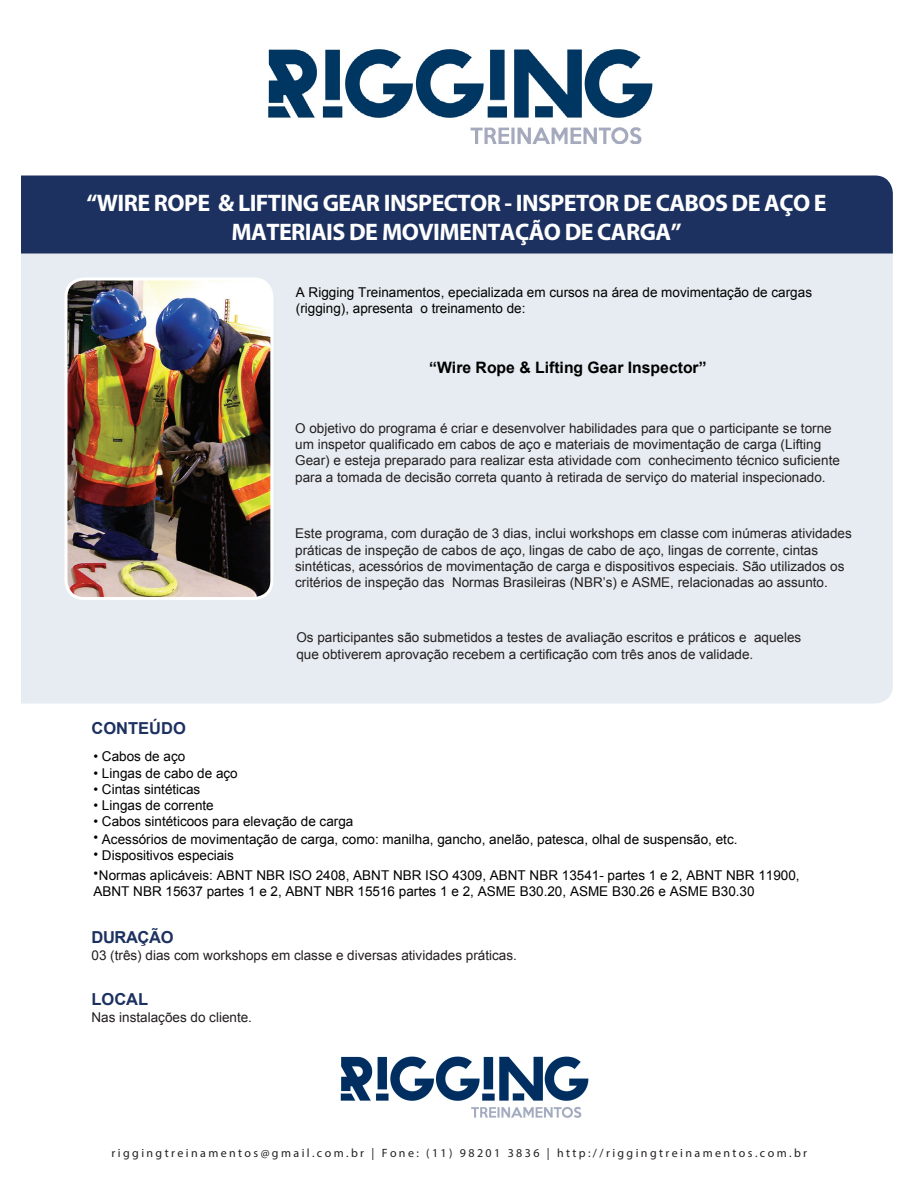
<style>
.page{position:relative;width:918px;height:1188px;background:#fff}
.page>*{position:absolute;margin:0;border:0;box-sizing:border-box;transform-origin:0 0}
.t1{font:700 24px/28.8px "Myriad Pro";letter-spacing:-.025em;color:#fff;text-align:center}
.t2{font:700 16.5px "Arial";color:#1c3160}
.t3{font:700 16.5px "Arial";letter-spacing:-.025em;color:#1c3160}
.t4{font:700 15.75px "Arial";color:#000}
.t5{font:13.5px/16.2px "Arial";color:#231f20}
.t6{font:13.5px/16.2px "Arial";color:#000}
.t7{font:12px "Myriad Pro";letter-spacing:.2em;color:#231f20}
</style>
<div class="page">
<div style="left:21px;top:254px;width:872px;height:450px;background:#e6ecf1"></div>
<img style="left:66px;top:279px;width:206px;height:319px">
<div style="left:64px;top:278px;width:209px;height:322px;border:3px solid #fff;border-radius:18px"></div>
<div style="left:21px;top:176px;width:872px;height:78px;background:#1c3160"></div>
<img style="left:268px;top:49px;width:385px;height:95px">
<img style="left:340px;top:1056px;width:249px;height:62px">
<h1 class="t1" style="left:86px;top:188px;width:742px">“WIRE ROPE &amp; LIFTING GEAR INSPECTOR - INSPETOR DE CABOS DE AÇO E<br>MATERIAIS DE MOVIMENTAÇÃO DE CARGA”</h1>
<p class="t6" style="left:296px;top:285px;width:518px">A Rigging Treinamentos, epecializada em cursos na área de movimentação de cargas (rigging), apresenta o treinamento de:</p>
<p class="t4" style="left:429px;top:357px;width:279px">“Wire Rope &amp; Lifting Gear Inspector”</p>
<p class="t5" style="left:295px;top:420px;width:546px">O objetivo do programa é criar e desenvolver habilidades para que o participante se torne um inspetor qualificado em cabos de aço e materiais de movimentação de carga (Lifting Gear) e esteja preparado para realizar esta atividade com conhecimento técnico suficiente para a tomada de decisão correta quanto à retirada de serviço do material inspecionado.</p>
<p class="t5" style="left:295px;top:526px;width:558px">Este programa, com duração de 3 dias, inclui workshops em classe com inúmeras atividades práticas de inspeção de cabos de aço, lingas de cabo de aço, lingas de corrente, cintas sintéticas, acessórios de movimentação de carga e dispositivos especiais. São utilizados os critérios de inspeção das Normas Brasileiras (NBR’s) e ASME, relacionadas ao assunto.</p>
<p class="t2" style="left:92px;top:717px;width:96px">CONTEÚDO</p>
<p class="t5" style="left:296px;top:630px;width:506px">Os participantes são submetidos a testes de avaliação escritos e práticos e aqueles que obtiverem aprovação recebem a certificação com três anos de validade.</p>
<p class="t6" style="left:94px;top:749px;width:93px">• Cabos de aço</p>
<p class="t6" style="left:94px;top:765px;width:146px">• Lingas de cabo de aço</p>
<p class="t6" style="left:94px;top:781px;width:108px">• Cintas sintéticas</p>
<p class="t6" style="left:94px;top:797px;width:122px">• Lingas de corrente</p>
<p class="t6" style="left:94px;top:814px;width:261px">• Cabos sintéticoos para elevação de carga</p>
<p class="t6" style="left:94px;top:831px;width:646px">• Acessórios de movimentação de carga, como: manilha, gancho, anelão, patesca, olhal de suspensão, etc.</p>
<p class="t6" style="left:94px;top:848px;width:142px">• Dispositivos especiais</p>
<p class="t6" style="left:94px;top:883px;width:663px">ABNT NBR 15637 partes 1 e 2, ABNT NBR 15516 partes 1 e 2, ASME B30.20, ASME B30.26 e ASME B30.30</p>
<p class="t6" style="left:99px;top:867px;width:702px">Normas aplicáveis: ABNT NBR ISO 2408, ABNT NBR ISO 4309, ABNT NBR 13541- partes 1 e 2, ABNT NBR 11900,</p>
<p class="t6" style="left:94px;top:865px;width:6px">•</p>
<p class="t3" style="left:92px;top:926px;width:84px">DURAÇÃO</p>
<p class="t5" style="left:92px;top:947px;width:427px">03 (três) dias com workshops em classe e diversas atividades práticas.</p>
<p class="t2" style="left:92px;top:988px;width:58px">LOCAL</p>
<p class="t5" style="left:92px;top:1009px;width:162px">Nas instalações do cliente.</p>
<p class="t7" style="left:112px;top:1146px;width:697px">riggingtreinamentos@gmail.com.br | Fone: (11) 98201 3836 | http://riggingtreinamentos.com.br</p>
</div>
